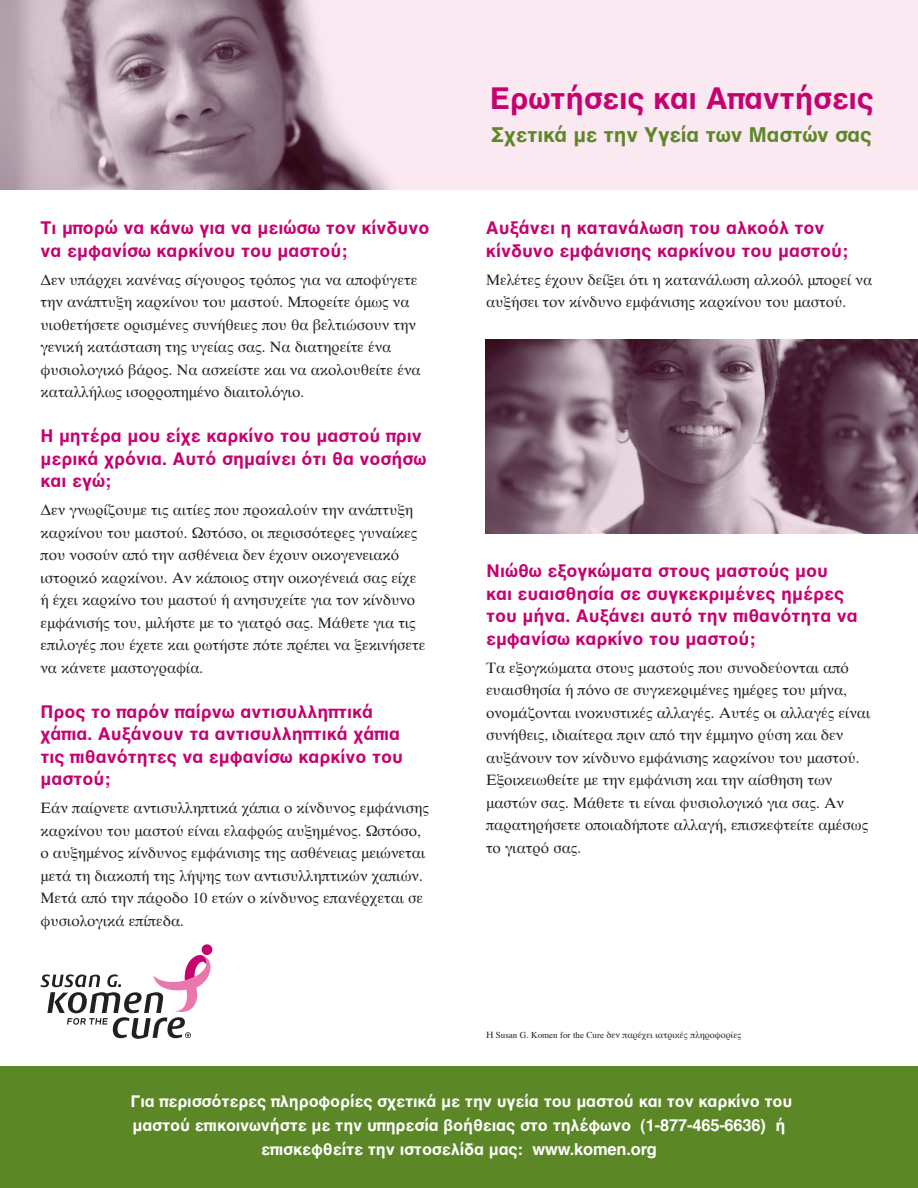
<style>
.page{position:relative;width:918px;height:1188px;background:#fff}
.page>*{position:absolute;margin:0;border:0;box-sizing:border-box;transform-origin:0 0}
.t1{font:700 30.75px "Helvetica";letter-spacing:-.01em;color:#c60170}
.t2{font:700 21px "Helvetica";letter-spacing:-.01em;color:#5c8727}
.t3{font:700 18px/22.5px "Helvetica";color:#c60170}
.t4{font:700 16.5px/24px "Helvetica";letter-spacing:-.01em;color:#fff;text-align:center}
.t5{font:15px/22.5px "Times";color:#231f20}
.t6{font:9px "Times";color:#231f20}
</style>
<div class="page">
<img style="left:0;top:0;width:918px;height:189px">
<img style="left:486px;top:339px;width:432px;height:195px">
<div style="left:0;top:1066px;width:918px;height:122px;background:#5c8727"></div>
<svg style="left:41px;top:944px;width:171px;height:95px"></svg>
<p class="t3" style="left:40px;top:216px;width:391px">Τι μπορώ να κάνω για να μειώσω τον κίνδυνο να εμφανίσω καρκίνου του μαστού;</p>
<p class="t5" style="left:40px;top:267px;width:382px">Δεν υπάρχει κανένας σίγουρος τρόπος για να αποφύγετε την ανάπτυξη καρκίνου του μαστού. Μπορείτε όμως να υιοθετήσετε ορισμένες συνήθειες που θα βελτιώσουν την γενική κατάσταση της υγείας σας. Να διατηρείτε ένα φυσιολογικό βάρος. Να ασκείστε και να ακολουθείτε ένα καταλλήλως ισορροπημένο διαιτολόγιο.</p>
<p class="t3" style="left:40px;top:424px;width:388px">Η μητέρα μου είχε καρκίνο του μαστού πριν μερικά χρόνια. Αυτό σημαίνει ότι θα νοσήσω και εγώ;</p>
<p class="t5" style="left:40px;top:498px;width:386px">Δεν γνωρίζουμε τις αιτίες που προκαλούν την ανάπτυξη καρκίνου του μαστού. Ωστόσο, οι περισσότερες γυναίκες που νοσούν από την ασθένεια δεν έχουν οικογενειακό ιστορικό καρκίνου. Αν κάποιος στην οικογένειά σας είχε ή έχει καρκίνο του μαστού ή ανησυχείτε για τον κίνδυνο εμφάνισής του, μιλήστε με το γιατρό σας. Μάθετε για τις επιλογές που έχετε και ρωτήστε πότε πρέπει να ξεκινήσετε να κάνετε μαστογραφία.</p>
<p class="t3" style="left:40px;top:699px;width:364px">Προς το παρόν παίρνω αντισυλληπτικά χάπια. Αυξάνουν τα αντισυλληπτικά χάπια τις πιθανότητες να εμφανίσω καρκίνο του μαστού;</p>
<p class="t5" style="left:40px;top:795px;width:390px">Εάν παίρνετε αντισυλληπτικά χάπια ο κίνδυνος εμφάνισης καρκίνου του μαστού είναι ελαφρώς αυξημένος. Ωστόσο, ο αυξημένος κίνδυνος εμφάνισης της ασθένειας μειώνεται μετά τη διακοπή της λήψης των αντισυλληπτικών χαπιών.<br>Μετά από την πάροδο 10 ετών ο κίνδυνος επανέρχεται σε φυσιολογικά επίπεδα.</p>
<p class="t1" style="left:490px;top:71px;width:386px">Ερωτήσεις και Απαντήσεις</p>
<p class="t2" style="left:492px;top:116px;width:382px">Σχετικά με την Υγεία των Μαστών σας</p>
<p class="t3" style="left:486px;top:216px;width:364px">Αυξάνει η κατανάλωση του αλκοόλ τον κίνδυνο εμφάνισης καρκίνου του μαστού;</p>
<p class="t5" style="left:486px;top:267px;width:388px">Μελέτες έχουν δείξει ότι η κατανάλωση αλκοόλ μπορεί να αυξήσει τον κίνδυνο εμφάνισης καρκίνου του μαστού.</p>
<p class="t3" style="left:486px;top:559px;width:373px">Νιώθω εξογκώματα στους μαστούς μου και ευαισθησία σε συγκεκριμένες ημέρες του μήνα. Αυξάνει αυτό την πιθανότητα να εμφανίσω καρκίνο του μαστού;</p>
<p class="t5" style="left:486px;top:655px;width:386px">Τα εξογκώματα στους μαστούς που συνοδεύονται από ευαισθησία ή πόνο σε συγκεκριμένες ημέρες του μήνα, ονομάζονται ινοκυστικές αλλαγές. Αυτές οι αλλαγές είναι συνήθεις, ιδιαίτερα πριν από την έμμηνο ρύση και δεν αυξάνουν τον κίνδυνο εμφάνισης καρκίνου του μαστού.<br>Εξοικειωθείτε με την εμφάνιση και την αίσθηση των μαστών σας. Μάθετε τι είναι φυσιολογικό για σας. Αν παρατηρήσετε οποιαδήποτε αλλαγή, επισκεφτείτε αμέσως το γιατρό σας.</p>
<p class="t6" style="left:486px;top:1026px;width:257px">Η Susan G. Komen for the Cure δεν παρέχει ιατρικές πληροφορίες</p>
<p class="t4" style="left:131px;top:1088px;width:663px">Για περισσότερες πληροφορίες σχετικά με την υγεία του μαστού και τον καρκίνο του μαστού επικοινωνήστε με την υπηρεσία βοήθειας στο τηλέφωνο (1-877-465-6636) ή επισκεφθείτε την ιστοσελίδα μας: www.komen.org</p>
</div>
